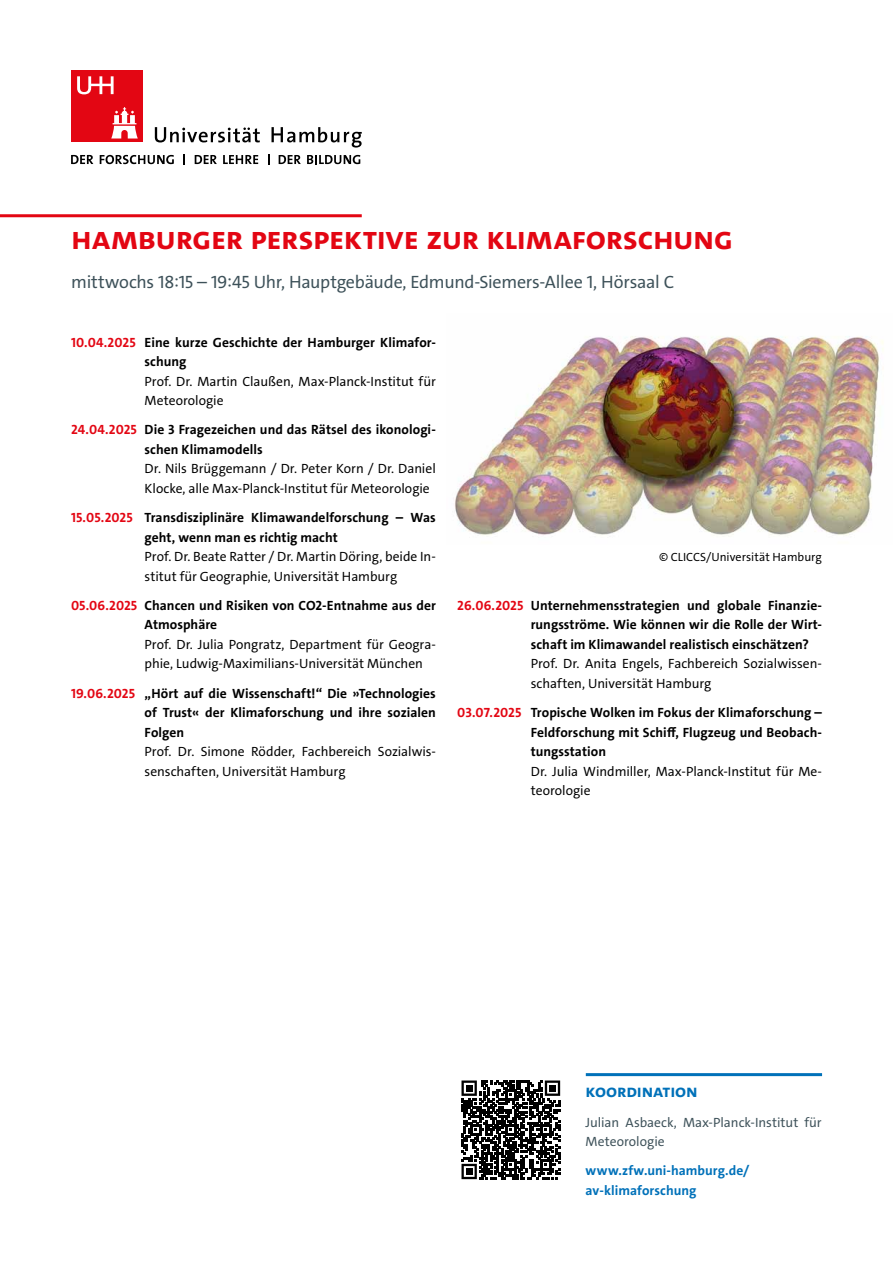
<style>
.page{position:relative;width:893px;height:1263px;background:#fff}
.page>*{position:absolute;margin:0;border:0;box-sizing:border-box;transform-origin:0 0}
.Ü1_Titel_rot{font:33px "The Sans UHH Bold Caps";letter-spacing:-.015em;color:#e30613}
.Ort{font:18px "The Sans UHH";letter-spacing:-.015em;color:#3d5159}
.Headline{font:18px "The Sans UHH Bold Caps";letter-spacing:-.01em;color:#0071b9}
.Veranstaltung{font:700 13.5px/19.5px "The Sans UHH";letter-spacing:.005em;color:#000}
.Lehrende{font:13.5px/19.5px "The Sans UHH";color:#000}
.Datum{font:700 13.5px "The Sans UHH";letter-spacing:.005em;color:#e30613}
.Fließtext{font:13.5px/19.5px "The Sans UHH";color:#3d5159}
.t1{font:700 13.5px/19.5px "The Sans UHH";letter-spacing:.005em;color:#0071b9}
.Fließtext-2{font:12px "The Sans UHH";letter-spacing:.005em;color:#000}
</style>
<div class="page">
<hr style="left:0;top:214px;width:362px;height:3px;background:#e30613">
<svg style="left:155px;top:127px;width:105px;height:15px"></svg>
<svg style="left:271px;top:127px;width:91px;height:21px"></svg>
<div style="left:71px;top:71px;width:71px;height:71px;background:#e30613"></div>
<svg style="left:111px;top:107px;width:27px;height:31px"></svg>
<svg style="left:77px;top:76px;width:37px;height:18px"></svg>
<svg style="left:71px;top:155px;width:22px;height:9px"></svg>
<svg style="left:100px;top:155px;width:74px;height:9px"></svg>
<svg style="left:195px;top:155px;width:22px;height:9px"></svg>
<svg style="left:223px;top:155px;width:35px;height:9px"></svg>
<svg style="left:279px;top:155px;width:22px;height:9px"></svg>
<svg style="left:307px;top:155px;width:53px;height:9px"></svg>
<hr style="left:586px;top:1073px;width:236px;height:3px;background:#0071b9">
<svg style="left:461px;top:1080px;width:99px;height:99px"></svg>
<div style="left:549px;top:1085px;width:7px;height:6px;background:#000"></div>
<div style="left:466px;top:1168px;width:6px;height:7px;background:#000"></div>
<img style="left:455px;top:336px;width:429px;height:200px">
<p class="Ü1_Titel_rot" style="left:71px;top:217px;width:663px">HAMBURGER PERSPEKTIVE ZUR KLIMAFORSCHUNG</p>
<p class="Ort" style="left:71px;top:270px;width:604px">mittwochs 18:15 – 19:45 Uhr, Hauptgebäude, Edmund-Siemers-Allee 1, Hörsaal C</p>
<p class="Datum" style="left:71px;top:333px;width:66px">10.04.2025</p>
<p class="Veranstaltung" style="left:145px;top:332px;width:293px">Eine kurze Geschichte der Hamburger Klimafor&shy;schung</p>
<p class="Lehrende" style="left:145px;top:371px;width:293px">Prof. Dr. Martin Claußen, Max-Planck-Institut für<br>Meteorologie</p>
<p class="Datum" style="left:71px;top:421px;width:67px">24.04.2025</p>
<p class="Veranstaltung" style="left:145px;top:420px;width:293px">Die 3 Fragezeichen und das Rätsel des ikonologi&shy;schen Klimamodells</p>
<p class="Lehrende" style="left:145px;top:459px;width:293px">Dr. Nils Brüggemann / Dr. Peter Korn / Dr. Daniel<br>Klocke, alle Max-Planck-Institut für Meteorologie</p>
<p class="Datum" style="left:71px;top:509px;width:63px">15.05.2025</p>
<p class="Veranstaltung" style="left:145px;top:508px;width:293px">Transdisziplinäre Klimawandelforschung – Was geht, wenn man es richtig macht</p>
<p class="Lehrende" style="left:145px;top:547px;width:293px">Prof. Dr. Beate Ratter / Dr. Martin Döring, beide In&shy;stitut für Geographie, Universität Hamburg</p>
<p class="Datum" style="left:71px;top:597px;width:68px">05.06.2025</p>
<p class="Veranstaltung" style="left:145px;top:596px;width:293px">Chancen und Risiken von CO2-Entnahme aus der<br>Atmosphäre</p>
<p class="Lehrende" style="left:145px;top:635px;width:293px">Prof. Dr. Julia Pongratz, Department für Geogra&shy;phie, Ludwig-Maximilians-Universität München</p>
<p class="Datum" style="left:71px;top:684px;width:66px">19.06.2025</p>
<p class="Veranstaltung" style="left:145px;top:683px;width:293px;text-align:justify">„Hört auf die Wissenschaft!“ Die »Technologies of Trust« der Klimaforschung und ihre sozialen Folgen</p>
<p class="Lehrende" style="left:145px;top:742px;width:293px">Prof. Dr. Simone Rödder, Fachbereich Sozialwis&shy;senschaften, Universität Hamburg</p>
<p class="Fließtext-2" style="left:659px;top:549px;width:164px">© CLICCS/Universität Hamburg</p>
<p class="Datum" style="left:457px;top:597px;width:68px">26.06.2025</p>
<p class="Veranstaltung" style="left:531px;top:596px;width:293px;text-align:justify">Unternehmensstrategien und globale Finanzie&shy;rungsströme. Wie können wir die Rolle der Wirt&shy;schaft im Klimawandel realistisch einschätzen?</p>
<p class="Lehrende" style="left:531px;top:654px;width:293px">Prof. Dr. Anita Engels, Fachbereich Sozialwissen&shy;schaften, Universität Hamburg</p>
<p class="Datum" style="left:457px;top:704px;width:66px">03.07.2025</p>
<p class="Veranstaltung" style="left:531px;top:703px;width:293px;text-align:justify">Tropische Wolken im Fokus der Klimaforschung – Feldforschung mit Schiff, Flugzeug und Beobach&shy;tungsstation</p>
<p class="Lehrende" style="left:531px;top:761px;width:293px">Dr. Julia Windmiller, Max-Planck-Institut für Me&shy;teorologie</p>
<p class="Headline" style="left:586px;top:1080px;width:114px">Koordination</p>
<p class="Fließtext" style="left:586px;top:1112px;width:238px">Julian Asbaeck, Max-Planck-Institut für<br>Meteorologie</p>
<p class="t1" style="left:586px;top:1161px;width:165px">www.zfw.uni-hamburg.de/ av-klimaforschung</p>
</div>
